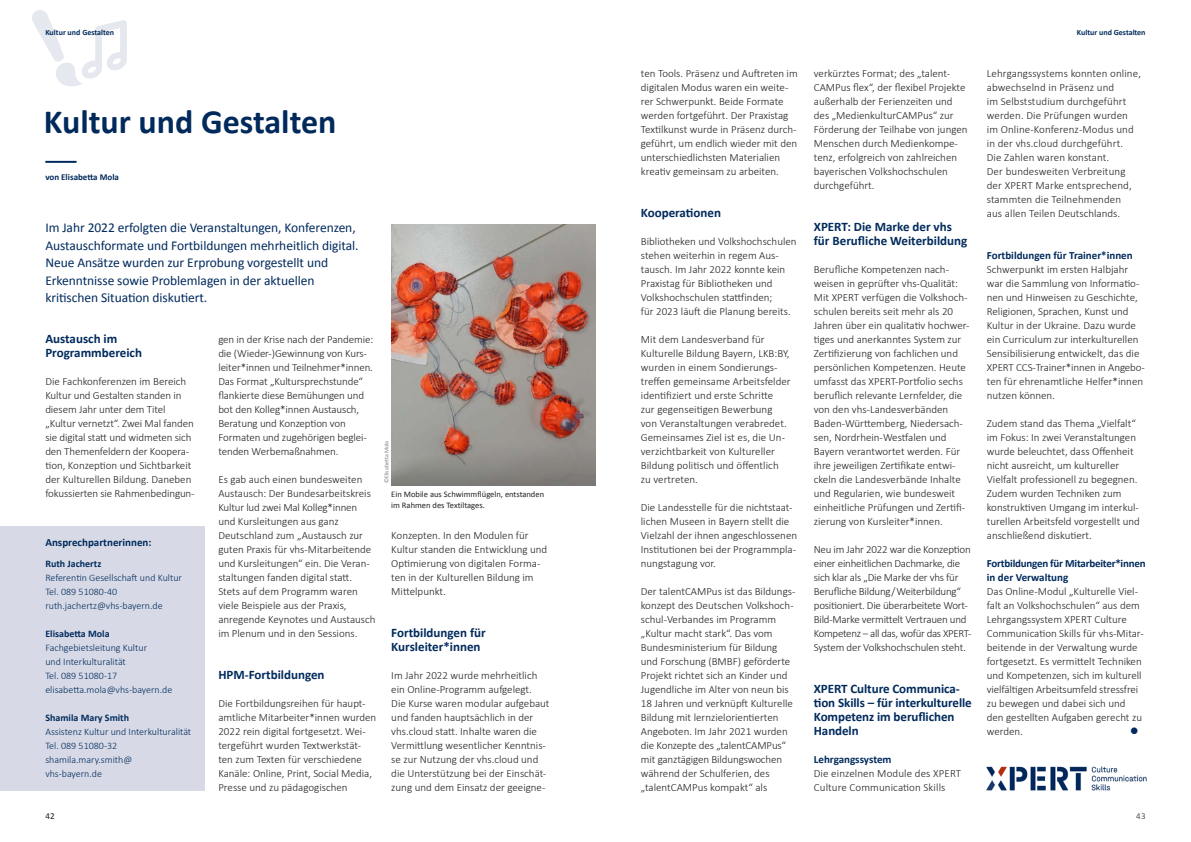
<style>
.page{position:relative;width:1191px;height:842px;background:#fff}
.page>*{position:absolute;margin:0;border:0;box-sizing:border-box;transform-origin:0 0}
.t1{font:700 34px "Calibri";color:#002a5c}
.t2{font:700 15px "Calibri";color:#002a5c}
.t3{font:13.5px/17.5px "Calibri";letter-spacing:-.005em;color:#002a5c}
.t4{font:700 13px/14px "Calibri";color:#002a5c}
.t5{font:300 11px/14px "Calibri";color:#231f20}
.t6{font:300 11px/14px "Calibri";letter-spacing:-.02em;color:#231f20}
.t7{font:700 11px "Calibri";color:#002a5c}
.t8{font:700 11px/14px "Calibri";letter-spacing:-.02em;color:#002a5c}
.t9{font:300 10px/14px "Calibri";color:#002a5c}
.t10{font:700 10px "Calibri";color:#002a5c}
.t11{font:700 9px "Calibri";color:#002a5c}
.t12{font:9px "Calibri";color:#231f20}
.t13{font:300 9px "Calibri";color:#231f20}
.t14{font:8.5px/11px "Calibri";color:#231f20}
.t15{font:700 8px "Calibri";color:#002a5c}
.t16{font:6px "Calibri";color:#808285}
</style>
<div class="page">
<svg style="left:32px;top:10px;width:95px;height:76px"></svg>
<img style="left:986px;top:766px;width:161px;height:25px">
<hr style="left:45px;top:161px;width:32px;height:2px;background:#002a5c">
<div style="left:0;top:526px;width:204px;height:265px;background:#d7dae6"></div>
<img style="left:391px;top:224px;width:204px;height:261px">
<p class="t15" style="left:45px;top:27px;width:70px">Kultur und Gestalten</p>
<p class="t15" style="left:1076px;top:27px;width:70px">Kultur und Gestalten</p>
<h1 class="t1" style="left:44px;top:100px;width:294px">Kultur und Gestalten</h1>
<p class="t11" style="left:45px;top:171px;width:75px">von Elisabetta Mola</p>
<p class="t3" style="left:45px;top:219px;width:315px">Im Jahr 2022 erfolgten die Veranstaltungen, Konferenzen, Austauschformate und Fortbildungen mehrheitlich digital.<br>Neue Ansätze wurden zur Erprobung vorgestellt und Erkenntnisse sowie Problemlagen in der aktuellen kritischen Situation diskutiert.</p>
<p class="t4" style="left:45px;top:332px;width:98px">Austausch im<br>Programmbereich</p>
<p class="t5" style="left:45px;top:374px;width:151px">Die Fachkonferenzen im Bereich Kultur und Gestalten standen in diesem Jahr unter dem Titel „Kultur vernetzt“. Zwei Mal fanden sie digital statt und widmeten sich den Themenfeldern der Koopera&shy;tion, Konzeption und Sichtbarkeit der Kulturellen Bildung. Daneben fokussierten sie Rahmenbedingun-</p>
<p class="t7" style="left:45px;top:535px;width:108px">Ansprechpartnerinnen:</p>
<p class="t10" style="left:45px;top:557px;width:57px">Ruth Jachertz</p>
<p class="t9" style="left:45px;top:570px;width:138px">Referentin Gesellschaft und Kultur<br>Tel. 089 51080-40 ruth.jachertz@vhs-bayern.de</p>
<p class="t10" style="left:45px;top:627px;width:66px">Elisabetta Mola</p>
<p class="t9" style="left:45px;top:640px;width:128px">Fachgebietsleitung Kultur<br>und Interkulturalität<br>Tel. 089 51080-17 elisabetta.mola@vhs-bayern.de</p>
<p class="t10" style="left:45px;top:711px;width:85px">Shamila Mary Smith</p>
<p class="t9" style="left:45px;top:724px;width:147px">Assistenz Kultur und Interkulturalität<br>Tel. 089 51080-32 shamila.mary.smith@ vhs-bayern.de</p>
<p class="t5" style="left:218px;top:332px;width:156px">gen in der Krise nach der Pandemie: die (Wieder-)Gewinnung von Kurs&shy;leiter*innen und Teilnehmer*innen.<br>Das Format „Kultursprechstunde“ flankierte diese Bemühungen und bot den Kolleg*innen Austausch,<br>Beratung und Konzeption von<br>Formaten und zugehörigen beglei&shy;tenden Werbemaßnahmen.</p>
<p class="t5" style="left:218px;top:472px;width:159px">Es gab auch einen bundesweiten<br>Austausch: Der Bundesarbeitskreis<br>Kultur lud zwei Mal Kolleg*innen und Kursleitungen aus ganz<br>Deutschland zum „Austausch zur guten Praxis für vhs-Mitarbeitende und Kursleitungen“ ein. Die Veran&shy;staltungen fanden digital statt.<br>Stets auf dem Programm waren viele Beispiele aus der Praxis, anregende Keynotes und Austausch im Plenum und in den Sessions.</p>
<p class="t4" style="left:218px;top:668px;width:108px">HPM-Fortbildungen</p>
<p class="t5" style="left:218px;top:696px;width:159px">Die Fortbildungsreihen für haupt&shy;amtliche Mitarbeiter*innen wurden 2022 rein digital fortgesetzt. Wei&shy;tergeführt wurden Textwerkstät&shy;ten zum Texten für verschiedene Kanäle: Online, Print, Social Media, Presse und zu pädagogischen</p>
<p class="t16" style="left:383px;top:483px;width:44px;rotate:-90deg">©Elisabetta Mola</p>
<p class="t14" style="left:391px;top:489px;width:154px">Ein Mobile aus Schwimmflügeln, entstanden im Rahmen des Textiltages.</p>
<p class="t5" style="left:391px;top:528px;width:157px">Konzepten. In den Modulen für<br>Kultur standen die Entwicklung und<br>Optimierung von digitalen Forma&shy;ten in der Kulturellen Bildung im<br>Mittelpunkt.</p>
<p class="t4" style="left:391px;top:626px;width:96px">Fortbildungen für<br>Kursleiter*innen</p>
<p class="t5" style="left:391px;top:668px;width:160px">Im Jahr 2022 wurde mehrheitlich ein Online-Programm aufgelegt.<br>Die Kurse waren modular aufgebaut und fanden hauptsächlich in der vhs.cloud statt. Inhalte waren die Vermittlung wesentlicher Kenntnis&shy;se zur Nutzung der vhs.cloud und die Unterstützung bei der Einschät&shy;zung und dem Einsatz der geeigne-</p>
<p class="t5" style="left:641px;top:66px;width:158px">ten Tools. Präsenz und Auftreten im digitalen Modus waren ein weite&shy;rer Schwerpunkt. Beide Formate werden fortgeführt. Der Praxistag Textilkunst wurde in Präsenz durch&shy;geführt, um endlich wieder mit den unterschiedlichsten Materialien kreativ gemeinsam zu arbeiten.</p>
<p class="t4" style="left:641px;top:206px;width:82px">Kooperationen</p>
<p class="t5" style="left:641px;top:234px;width:157px">Bibliotheken und Volkshochschulen stehen weiterhin in regem Aus&shy;tausch. Im Jahr 2022 konnte kein Praxistag für Bibliotheken und Volkshochschulen stattfinden;<br>für 2023 läuft die Planung bereits.</p>
<p class="t5" style="left:641px;top:332px;width:151px">Mit dem Landesverband für<br>Kulturelle Bildung Bayern, LKB:BY, wurden in einem Sondierungs&shy;treffen gemeinsame Arbeitsfelder identifiziert und erste Schritte<br>zur gegenseitigen Bewerbung von Veranstaltungen verabredet.<br>Gemeinsames Ziel ist es, die Un-- verzichtbarkeit von Kultureller<br>Bildung politisch und öffentlich zu vertreten.</p>
<p class="t5" style="left:641px;top:500px;width:158px">Die Landesstelle für die nichtstaat&shy;lichen Museen in Bayern stellt die<br>Vielzahl der ihnen angeschlossenen<br>Institutionen bei der Programmpla&shy;nungstagung vor.</p>
<p class="t5" style="left:641px;top:584px;width:156px">Der talentCAMPus ist das Bildungs&shy;konzept des Deutschen Volkshoch&shy;schul-Verbandes im Programm „Kultur macht stark“. Das vom<br>Bundesministerium für Bildung und Forschung (BMBF) geförderte<br>Projekt richtet sich an Kinder und<br>Jugendliche im Alter von neun bis<br>18 Jahren und verknüpft Kulturelle<br>Bildung mit lernzielorientierten<br>Angeboten. Im Jahr 2021 wurden die Konzepte des „talentCAMPus“ mit ganztägigen Bildungswochen während der Schulferien, des „talentCAMPus kompakt“ als</p>
<p class="t5" style="left:814px;top:66px;width:155px">verkürztes Format; des „talent-<br>CAMPus flex“, der flexibel Projekte außerhalb der Ferienzeiten und des „MedienkulturCAMPus“ zur<br>Förderung der Teilhabe von jungen<br>Menschen durch Medienkompe&shy;tenz, erfolgreich von zahlreichen bayerischen Volkshochschulen durchgeführt.</p>
<p class="t4" style="left:814px;top:220px;width:155px">XPERT: Die Marke der vhs für Berufliche Weiterbildung</p>
<p class="t5" style="left:814px;top:262px;width:157px">Berufliche Kompetenzen nach&shy;weisen in geprüfter vhs-Qualität:<br>Mit XPERT verfügen die Volkshoch&shy;schulen bereits seit mehr als 20<br>Jahren über ein qualitativ hochwer&shy;tiges und anerkanntes System zur Zertifizierung von fachlichen und persönlichen Kompetenzen. Heute umfasst das XPERT-Portfolio sechs beruflich relevante Lernfelder, die von den vhs-Landesverbänden Baden-Württemberg, Niedersach&shy;sen, Nordrhein-Westfalen und Bayern verantwortet werden. Für ihre jeweiligen Zertifikate entwi&shy;ckeln die Landesverbände Inhalte und Regularien, wie bundesweit einheitliche Prüfungen und Zertifi&shy;zierung von Kursleiter*innen.</p>
<p class="t6" style="left:814px;top:542px;width:158px">Neu im Jahr 2022 war die Konzeption einer einheitlichen Dachmarke, die sich klar als „Die Marke der vhs für Berufliche Bildung/Weiterbildung“ positioniert. Die überarbeitete Wort-Bild-Marke vermittelt Vertrauen und Kompetenz – all das, wofür das XPERT-System der Volkshochschulen steht.</p>
<p class="t4" style="left:814px;top:682px;width:159px">XPERT Culture Communica&shy;tion Skills – für interkulturelle<br>Kompetenz im beruflichen<br>Handeln</p>
<p class="t7" style="left:814px;top:752px;width:79px">Lehrgangssystem</p>
<p class="t5" style="left:814px;top:766px;width:149px">Die einzelnen Module des XPERT<br>Culture Communication Skills</p>
<p class="t5" style="left:986px;top:66px;width:156px">Lehrgangssystems konnten online, abwechselnd in Präsenz und<br>im Selbststudium durchgeführt werden. Die Prüfungen wurden im Online-Konferenz-Modus und in der vhs.cloud durchgeführt.<br>Die Zahlen waren konstant.<br>Der bundesweiten Verbreitung der XPERT Marke entsprechend, stammten die Teilnehmenden<br>aus allen Teilen Deutschlands.</p>
<p class="t7" style="left:986px;top:248px;width:147px">Fortbildungen für Trainer*innen</p>
<p class="t5" style="left:986px;top:262px;width:160px">Schwerpunkt im ersten Halbjahr war die Sammlung von Informatio&shy;nen und Hinweisen zu Geschichte,<br>Religionen, Sprachen, Kunst und<br>Kultur in der Ukraine. Dazu wurde ein Curriculum zur interkulturellen<br>Sensibilisierung entwickelt, das die<br>XPERT CCS-Trainer*innen in Angebo&shy;ten für ehrenamtliche Helfer*innen nutzen können.</p>
<p class="t5" style="left:986px;top:416px;width:155px">Zudem stand das Thema „Vielfalt“ im Fokus: In zwei Veranstaltungen wurde beleuchtet, dass Offenheit nicht ausreicht, um kultureller Vielfalt professionell zu begegnen.<br>Zudem wurden Techniken zum konstruktiven Umgang im interkul&shy;turellen Arbeitsfeld vorgestellt und anschließend diskutiert.</p>
<p class="t8" style="left:986px;top:556px;width:160px">Fortbildungen für Mitarbeiter*innen in der Verwaltung</p>
<p class="t5" style="left:986px;top:584px;width:158px">Das Online-Modul „Kulturelle Viel&shy;falt an Volkshochschulen“ aus dem<br>Lehrgangssystem XPERT Culture<br>Communication Skills für vhs-Mitar&shy;beitende in der Verwaltung wurde fortgesetzt. Es vermittelt Techniken und Kompetenzen, sich im kulturell vielfältigen Arbeitsumfeld stressfrei zu bewegen und dabei sich und den gestellten Aufgaben gerecht zu werden.</p>
<h2 class="t2" style="left:1129px;top:720px;width:11px">●</h2>
<p class="t12" style="left:45px;top:810px;width:11px">42</p>
<p class="t13" style="left:1136px;top:810px;width:11px">43</p>
</div>
